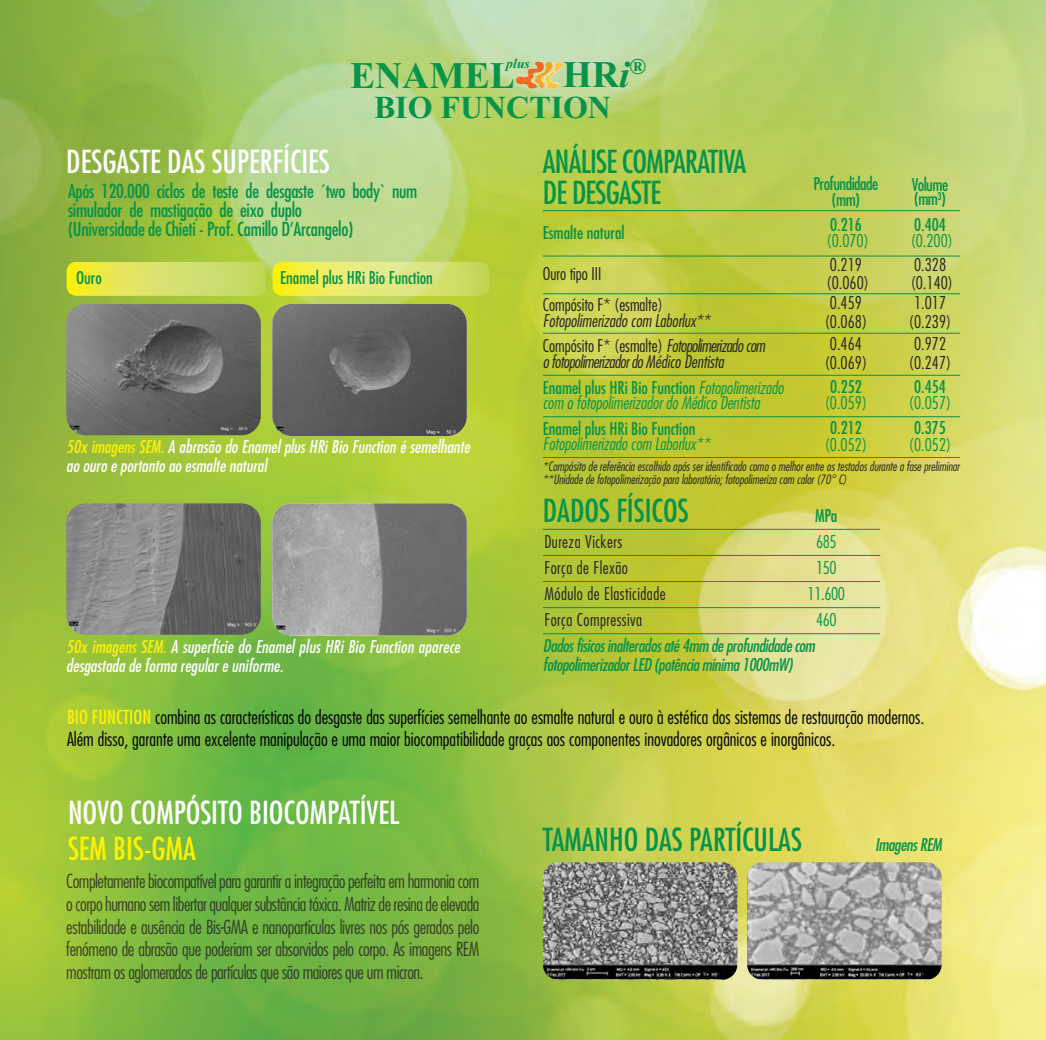
<style>
.page{position:relative;width:1046px;height:1040px;background:#fff}
.page>*{position:absolute;margin:0;border:0;box-sizing:border-box;transform-origin:0 0}
.t1{font:700 37.45px "Times New Roman";color:#06934a}
.t2{font:700 32.02px "Times New Roman";color:#06934a}
.t3{font:condensed 30.8px "Futura Std";color:#fff}
.t4{font:condensed 30.8px "Futura Std";color:#06934a}
.t5{font:condensed 30.8px/30.8px "Futura Std";letter-spacing:-.025em;color:#06934a}
.t6{font:condensed 30.8px "Futura Std";color:#fff101}
.t7{font:700 22.57px "Times New Roman";color:#06934a}
.t8{font:300 condensed 18.9px/22.6px "Futura";letter-spacing:-.025em;color:rgb(35 31 32/.8);text-align:justify}
.t9{font:300 condensed 18.9px/22.6px "Futura";color:#000}
.t10{font:condensed 18.9px/18.9px "Futura Std";letter-spacing:-.015em;color:#06934a}
.t11{font:italic condensed 17.15px/18.9px "Futura";color:#fff}
.t12{font:300 condensed 17.15px/18.4px "Futura";color:#231f20;text-align:center}
.t13{font:italic 300 condensed 17.15px/15.4px "Futura Std";color:#06934a}
.t14{font:condensed 17.15px "Futura Std";color:#06934a}
.t15{font:italic condensed 17.15px/18.9px "Futura";letter-spacing:-.025em;color:#06934a}
.t16{font:300 condensed 17.15px "Futura";letter-spacing:.025em;color:#231f20}
.t17{font:300 condensed 17.15px "Futura";color:#06934a}
.t18{font:italic 300 condensed 17.15px "Futura Std";letter-spacing:-.03em;color:#231f20}
.t19{font:italic 300 condensed 17.15px "Futura Std";color:#231f20}
.t20{font:condensed 17.15px/16.1px "Futura Std";letter-spacing:-.03em;color:#06934a;text-align:center}
.t21{font:italic 700 13.83px "Times New Roman";color:#06934a}
.t22{font:italic 300 condensed 12.6px/12.2px "Futura";color:#231f20}
.s1{font-style:italic}
.s2{color:#fff101}
.s3{font-family:"Futura Std";font-style:italic}
.s4{font-weight:400;font-style:normal}
.s5{font-family:"Futura Std";font-weight:400;color:#fff101}
</style>
<div class="page">
<img style="left:0;top:0;width:1046px;height:1039px">
<img style="left:515px;top:61px;width:29px;height:28px">
<img style="left:66px;top:304px;width:195px;height:131px;border-radius:19px">
<img style="left:272px;top:304px;width:195px;height:132px;border-radius:19px">
<img style="left:67px;top:503px;width:194px;height:131px;border-radius:19px">
<img style="left:272px;top:503px;width:195px;height:132px;border-radius:19px">
<svg style="left:66px;top:261px;width:200px;height:35px;background:#d7e05a"></svg>
<svg style="left:272px;top:261px;width:218px;height:35px;background:#e1e667"></svg>
<hr style="left:543px;top:210px;width:417px;height:1px;background:#06934a">
<hr style="left:543px;top:255px;width:417px;height:1px;background:#06934a">
<hr style="left:543px;top:293px;width:417px;height:1px;background:#06934a">
<hr style="left:543px;top:333px;width:417px;height:1px;background:#06934a">
<hr style="left:543px;top:375px;width:417px;height:1px;background:#06934a">
<hr style="left:543px;top:416px;width:417px;height:1px;background:#06934a">
<hr style="left:543px;top:457px;width:417px;height:1px;background:#06934a">
<img style="left:543px;top:862px;width:194px;height:116px;border-radius:15px">
<img style="left:747px;top:862px;width:194px;height:116px;border-radius:15px">
<hr style="left:543px;top:529px;width:337px;height:1px;background:#06934a">
<hr style="left:543px;top:555px;width:337px;height:1px;background:#06934a">
<hr style="left:543px;top:581px;width:337px;height:1px;background:#06934a">
<hr style="left:543px;top:607px;width:337px;height:1px;background:#06934a">
<hr style="left:543px;top:633px;width:337px;height:1px;background:#06934a">
<p class="t21" style="left:506px;top:55px;width:25px">plus</p>
<p class="t7" style="left:629px;top:53px;width:18px">®</p>
<h1 class="t1" style="left:350px;top:53px;width:166px">ENAMEL</h1>
<h1 class="t1" style="left:563px;top:52px;width:68px">HR<span class="s1">i</span></h1>
<h2 class="t2" style="left:374px;top:88px;width:238px">BIO FUNCTION</h2>
<h3 class="t3" style="left:66px;top:147px;width:265px">DESGASTE DAS SUPERFÍCIES</h3>
<p class="t10" style="left:68px;top:182px;width:351px">Após 120.000 ciclos de teste de desgaste ´two body` num simulador de mastigação de eixo duplo<br>(Universidade de Chieti - Prof. Camillo D’Arcangelo)</p>
<h3 class="t5" style="left:543px;top:148px;width:205px">ANÁLISE COMPARATIVA<br>DE DESGASTE</h3>
<p class="t14" style="left:543px;top:225px;width:83px">Esmalte natural</p>
<p class="t20" style="left:813px;top:176px;width:66px">Profundidade (mm)</p>
<p class="t20" style="left:912px;top:178px;width:38px;line-height:14.3px;text-align:left">Volume (mm<sup>3</sup>)</p>
<p class="t14" style="left:830px;top:216px;width:33px">0.216</p>
<p class="t17" style="left:826px;top:233px;width:44px">(0.070)</p>
<p class="t14" style="left:914px;top:216px;width:33px">0.404</p>
<p class="t17" style="left:910px;top:233px;width:44px">(0.200)</p>
<p class="t14" style="left:76px;top:270px;width:27px">Ouro</p>
<p class="t14" style="left:280px;top:270px;width:154px">Enamel plus HRi Bio Function</p>
<p class="t11" style="left:66px;top:438px;width:405px"><span class="s2">50x imagens SEM.</span> A abrasão do Enamel plus HRi Bio Function é semelhante ao ouro e portanto ao esmalte natural</p>
<p class="t11" style="left:66px;top:638px;width:395px"><span class="s2">50x imagens SEM.</span> A superfície do Enamel plus HRi Bio Function aparece desgastada de forma regular e uniforme.</p>
<p class="t12" style="left:543px;top:266px;width:60px">Ouro tipo III</p>
<p class="t12" style="left:826px;top:256px;width:44px;text-align:left">0.219 (0.060)</p>
<p class="t12" style="left:910px;top:256px;width:44px;text-align:left">0.328 (0.140)</p>
<p class="t12" style="left:543px;top:297px;width:121px">Compósito F* (esmalte)</p>
<p class="t19" style="left:543px;top:313px;width:169px">Fotopolimerizado com Laborlux**</p>
<p class="t12" style="left:825px;top:295px;width:44px">0.459 (0.068)</p>
<p class="t12" style="left:909px;top:295px;width:44px">1.017 (0.239)</p>
<p class="t12" style="left:543px;top:337px;width:224px">Compósito F* (esmalte) <span class="s3">Fotopolimerizado com</span></p>
<p class="t18" style="left:543px;top:354px;width:182px">o fotopolimerizador do Médico Dentista</p>
<p class="t12" style="left:825px;top:336px;width:44px">0.464 (0.069)</p>
<p class="t12" style="left:909px;top:336px;width:44px">0.972 (0.247)</p>
<p class="t13" style="left:543px;top:381px;width:242px"><span class="s4">Enamel plus HRi Bio Function</span> Fotopolimerizado com o fotopolimerizador do Médico Dentista</p>
<p class="t14" style="left:830px;top:379px;width:33px">0.252</p>
<p class="t17" style="left:824px;top:395px;width:44px">(0.059)</p>
<p class="t14" style="left:914px;top:379px;width:33px">0.454</p>
<p class="t17" style="left:909px;top:395px;width:44px">(0.057)</p>
<p class="t14" style="left:543px;top:420px;width:154px">Enamel plus HRi Bio Function</p>
<p class="t13" style="left:543px;top:437px;width:169px">Fotopolimerizado com Laborlux**</p>
<p class="t14" style="left:914px;top:420px;width:33px">0.375</p>
<p class="t17" style="left:909px;top:437px;width:44px">(0.052)</p>
<p class="t22" style="left:543px;top:461px;width:418px">*Compósito de referência escolhido após ser identificado como o melhor entre os testados durante a fase preliminar **Unidade de fotopolimerização para laboratório; fotopolimeriza com calor (70° C)</p>
<p class="t14" style="left:830px;top:420px;width:33px">0.212</p>
<p class="t17" style="left:824px;top:437px;width:44px">(0.052)</p>
<h3 class="t4" style="left:543px;top:496px;width:147px">DADOS FÍSICOS</h3>
<p class="t14" style="left:815px;top:507px;width:24px">MPa</p>
<p class="t16" style="left:544px;top:533px;width:79px">Dureza Vickers</p>
<p class="t17" style="left:816px;top:533px;width:22px">685</p>
<p class="t16" style="left:544px;top:560px;width:85px">Força de Flexão</p>
<p class="t17" style="left:816px;top:560px;width:22px">150</p>
<p class="t16" style="left:544px;top:586px;width:123px">Módulo de Elasticidade</p>
<p class="t17" style="left:807px;top:586px;width:39px">11.600</p>
<p class="t16" style="left:544px;top:612px;width:99px">Força Compressiva</p>
<p class="t17" style="left:816px;top:612px;width:22px">460</p>
<p class="t15" style="left:543px;top:637px;width:274px">Dados físicos inalterados até 4mm de profundidade com fotopolimerizador LED (potência mínima 1000mW)</p>
<p class="t9" style="left:67px;top:706px;width:859px"><span class="s5">BIO FUNCTION</span> combina as características do desgaste das superfícies semelhante ao esmalte natural e ouro à estética dos sistemas de restauração modernos.<br>Além disso, garante uma excelente manipulação e uma maior biocompatibilidade graças aos componentes inovadores orgânicos e inorgânicos.</p>
<h3 class="t3" style="left:68px;top:798px;width:333px">NOVO COMPÓSITO BIOCOMPATÍVEL</h3>
<h3 class="t6" style="left:68px;top:834px;width:129px">SEM BIS-GMA</h3>
<p class="t8" style="left:66px;top:871px;width:414px">Completamente biocompatível para garantir a integração perfeita em harmonia com o corpo humano sem libertar qualquer substância tóxica. Matriz de resina de elevada estabilidade e ausência de Bis-GMA e nanopartículas livres nos pós gerados pelo fenómeno de abrasão que poderiam ser absorvidos pelo corpo. As imagens REM mostram os aglomerados de partículas que são maiores que um micron.</p>
<h3 class="t4" style="left:543px;top:825px;width:260px">TAMANHO DAS PARTÍCULAS</h3>
<p class="t15" style="left:875px;top:836px;width:68px">Imagens REM</p>
</div>
